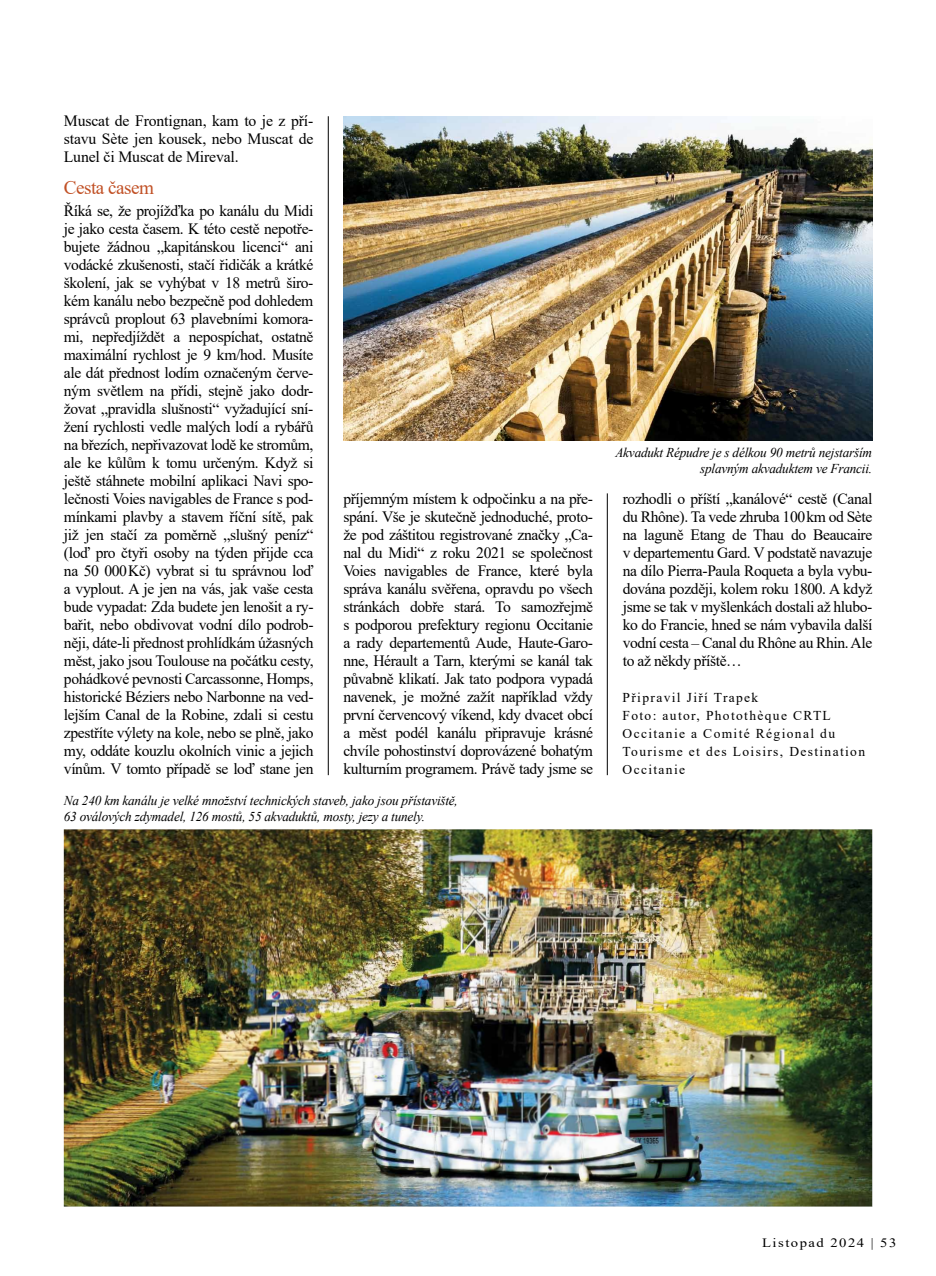
<style>
.page{position:relative;width:936px;height:1276px;background:#fff}
.page>*{position:absolute;margin:0;border:0;box-sizing:border-box;transform-origin:0 0}
.t1{font:19.5px "Times New Roman";letter-spacing:-.025em;color:#c15025}
.t2{font:15.75px/18px "Times New Roman";letter-spacing:-.025em;color:#000;text-align:justify}
.t3{font:italic 13.5px/16.2px "Times New Roman";letter-spacing:-.015em;color:#000;text-align:right}
.t4{font:13.5px/18px "Times New Roman";letter-spacing:.1em;color:#000}
.t5{font:12.75px "Times New Roman";letter-spacing:.1em;color:#000;scale:1.15 1}
</style>
<div class="page">
<hr style="left:607px;top:493px;width:1px;height:282px;background:#000">
<hr style="left:328px;top:116px;width:1px;height:659px;background:#000">
<img style="left:64px;top:829px;width:808px;height:377px">
<img style="left:343px;top:116px;width:529px;height:324px">
<p class="t2" style="left:64px;top:111px;width:251px">Muscat de Frontignan, kam to je z pří&shy;stavu Sète jen kousek, nebo Muscat de Lunel či Muscat de Mireval.</p>
<p class="t1" style="left:64px;top:173px;width:92px">Cesta časem</p>
<p class="t2" style="left:64px;top:201px;width:251px">Říká se, že projížďka po kanálu du Midi je jako cesta časem. K této cestě nepotře&shy;bujete žádnou „kapitánskou licenci“ ani vodácké zkušenosti, stačí řidičák a krátké školení, jak se vyhýbat v 18 metrů širo&shy;kém kanálu nebo bezpečně pod dohledem správců proplout 63 plavebními komora&shy;mi, nepředjíždět a nepospíchat, ostatně maximální rychlost je 9 km/hod. Musíte ale dát přednost lodím označeným červe&shy;ným světlem na přídi, stejně jako dodr&shy;žovat „pravidla slušnosti“ vyžadující sní&shy;žení rychlosti vedle malých lodí a rybářů na březích, nepřivazovat lodě ke stromům, ale ke kůlům k tomu určeným. Když si ještě stáhnete mobilní aplikaci Navi spo&shy;lečnosti Voies navigables de France s pod&shy;mínkami plavby a stavem říční sítě, pak již jen stačí za poměrně „slušný peníz“ (loď pro čtyři osoby na týden přijde cca na 50 000Kč) vybrat si tu správnou loď a vyplout. A je jen na vás, jak vaše cesta bude vypadat: Zda budete jen lenošit a ry&shy;bařit, nebo obdivovat vodní dílo podrob&shy;něji, dáte-li přednost prohlídkám úžasných měst, jako jsou Toulouse na počátku cesty, pohádkové pevnosti Carcassonne, Homps, historické Béziers nebo Narbonne na ved&shy;lejším Canal de la Robine, zdali si cestu zpestříte výlety na kole, nebo se plně, jako my, oddáte kouzlu okolních vinic a jejich vínům. V tomto případě se loď stane jen</p>
<p class="t3" style="left:615px;top:444px;width:258px">Akvadukt Répudre je s délkou 90 metrů nejstarším splavným akvaduktem ve Francii.</p>
<p class="t2" style="left:343px;top:489px;width:251px">příjemným místem k odpočinku a na pře&shy;spání. Vše je skutečně jednoduché, proto&shy;že pod záštitou registrované značky „Ca&shy;nal du Midi“ z roku 2021 se společnost Voies navigables de France, které byla správa kanálu svěřena, opravdu po všech stránkách dobře stará. To samozřejmě s podporou prefektury regionu Occitanie a rady departementů Aude, Haute-Garo&shy;nne, Hérault a Tarn, kterými se kanál tak půvabně klikatí. Jak tato podpora vypadá navenek, je možné zažít například vždy první červencový víkend, kdy dvacet obcí a měst podél kanálu připravuje krásné chvíle pohostinství doprovázené bohatým kulturním programem. Právě tady jsme se</p>
<p class="t2" style="left:622px;top:489px;width:251px">rozhodli o příští „kanálové“ cestě (Canal du Rhône). Ta vede zhruba 100km od Sète na laguně Etang de Thau do Beaucaire v departementu Gard. V podstatě navazuje na dílo Pierra-Paula Roqueta a byla vybu&shy;dována později, kolem roku 1800. A když jsme se tak v myšlenkách dostali až hlubo&shy;ko do Francie, hned se nám vybavila další vodní cesta – Canal du Rhône au Rhin.Ale to až někdy příště…</p>
<p class="t4" style="left:622px;top:688px;width:244px">Připravil Jiří Trapek<br>Foto: autor, Photothèque CRTL<br>Occitanie a Comité Régional du<br>Tourisme et des Loisirs, Destination<br>Occitanie</p>
<p class="t3" style="left:64px;top:791px;width:395px;text-align:left">Na 240 km kanálu je velké množství technických staveb, jako jsou přístaviště,<br>63 oválových zdymadel, 126 mostů, 55 akvaduktů, mosty, jezy a tunely.</p>
<p class="t5" style="left:762px;top:1233px;width:118px">Listopad 2024 | 53</p>
</div>
